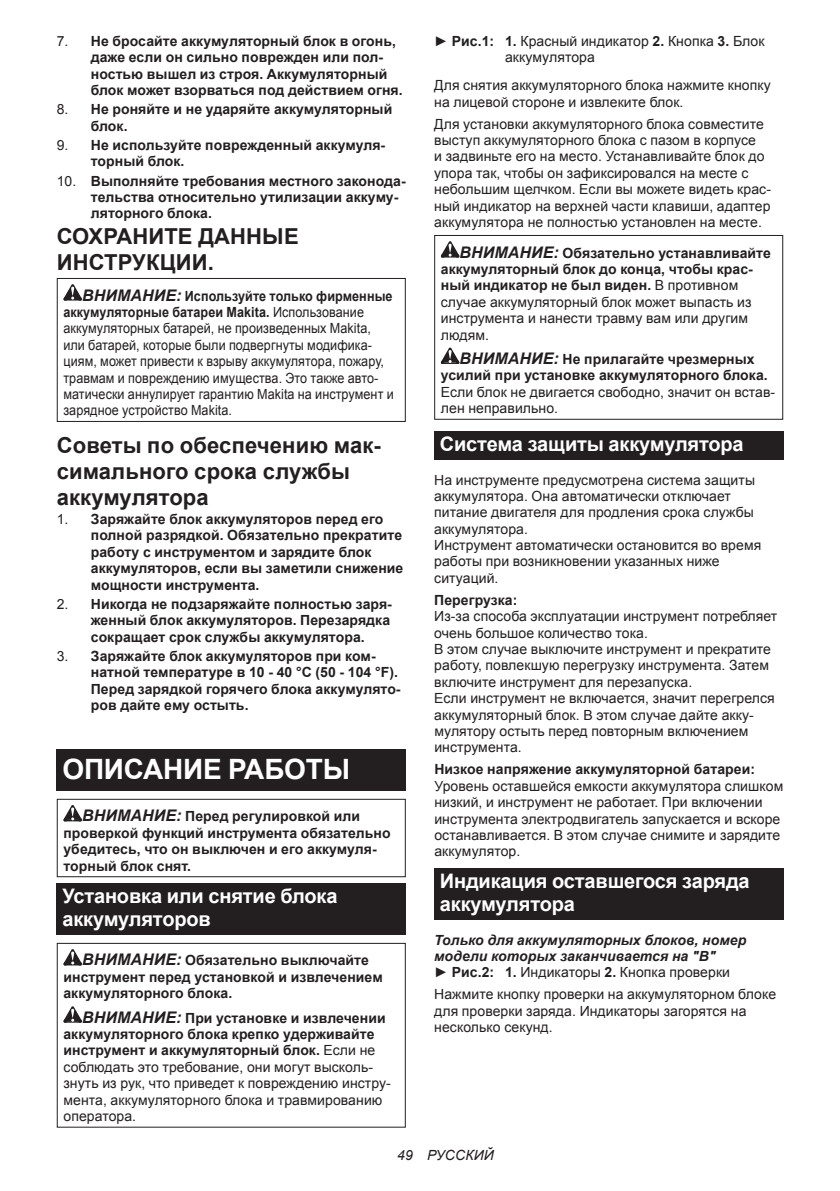
<style>
.page{position:relative;width:840px;height:1191px;background:#fff}
.page>*{position:absolute;margin:0;border:0;box-sizing:border-box;transform-origin:0 0}
.t1{font:700 28px "Arial";letter-spacing:-.01em;color:#fff}
.t2{font:700 22px/25.8px "Arial";letter-spacing:.005em;color:#231f20}
.t3{font:700 20px/23.4px "Arial";letter-spacing:-.01em;color:#fff}
.t4{font:14px/16.4px "Arial";letter-spacing:.005em;color:#231f20}
.t5{font:700 14px/16.4px "Arial";letter-spacing:.005em;color:#231f20}
.t6{font:14px/16.4px "Arial";letter-spacing:.005em;color:#231f20;scale:.9 1}
.t7{font:italic 700 14px/16.4px "Arial";letter-spacing:.005em;color:#231f20}
.t8{font:italic 14px "Arial";letter-spacing:.005em;color:#231f20}
.s1{font-weight:400}
.s2{font-weight:700;font-style:italic;font-size:16px}
.s3{font-weight:700}
.s4{font-style:italic;font-size:16px}
.s5{font-weight:400;font-style:normal}
.s6{font-style:normal}
</style>
<div class="page">
<svg style="left:63px;top:284px;width:19px;height:16px"></svg>
<div style="left:57px;top:278px;width:348px;height:144px;border:1px solid #231f20"></div>
<div style="left:57px;top:749px;width:348px;height:41px;background:#231f20"></div>
<svg style="left:63px;top:805px;width:19px;height:16px"></svg>
<div style="left:57px;top:799px;width:348px;height:78px;border:1px solid #231f20"></div>
<div style="left:57px;top:883px;width:348px;height:51px;background:#231f20"></div>
<svg style="left:63px;top:949px;width:19px;height:16px"></svg>
<svg style="left:63px;top:1006px;width:19px;height:16px"></svg>
<div style="left:57px;top:943px;width:348px;height:184px;border:1px solid #231f20"></div>
<svg style="left:440px;top:241px;width:19px;height:16px"></svg>
<svg style="left:440px;top:347px;width:19px;height:17px"></svg>
<div style="left:434px;top:235px;width:348px;height:185px;border:1px solid #231f20"></div>
<div style="left:434px;top:431px;width:348px;height:28px;background:#231f20"></div>
<div style="left:434px;top:867px;width:348px;height:52px;background:#231f20"></div>
<p class="t5" style="left:91px;top:33px;width:313px;text-indent:-34px"><span class="s1">7.</span> Не бросайте аккумуляторный блок в огонь, даже если он сильно поврежден или пол&shy;ностью вышел из строя. Аккумуляторный блок может взорваться под действием огня.</p>
<p class="t5" style="left:91px;top:102px;width:303px;text-indent:-34px"><span class="s1">8.</span> Не роняйте и не ударяйте аккумуляторный блок.</p>
<p class="t5" style="left:91px;top:137px;width:296px;text-indent:-34px"><span class="s1">9.</span> Не используйте поврежденный аккумуля&shy;торный блок.</p>
<p class="t5" style="left:91px;top:173px;width:316px;text-indent:-34px"><span class="s1">10.</span> Выполняйте требования местного законода&shy;тельства относительно утилизации аккуму&shy;ляторного блока.</p>
<h2 class="t2" style="left:57px;top:224px;width:243px">СОХРАНИТЕ ДАННЫЕ<br>ИНСТРУКЦИИ.</h2>
<p class="t6" style="left:63px;top:287px;width:368px;text-indent:19px"><span class="s2">ВНИМАНИЕ:</span> <span class="s3">Используйте только фирменные аккумуляторные батареи Makita.</span> Использование аккумуляторных батарей, не произведенных Makita, или батарей, которые были подвергнуты модифика&shy;циям, может привести к взрыву аккумулятора, пожару, травмам и повреждению имущества. Это также авто&shy;матически аннулирует гарантию Makita на инструмент и зарядное устройство Makita.</p>
<h2 class="t2" style="left:57px;top:433px;width:325px">Советы по обеспечению мак&shy;симального срока службы аккумулятора</h2>
<p class="t5" style="left:91px;top:511px;width:314px;text-indent:-34px"><span class="s1">1.</span> Заряжайте блок аккумуляторов перед его полной разрядкой. Обязательно прекратите работу с инструментом и зарядите блок аккумуляторов, если вы заметили снижение мощности инструмента.</p>
<p class="t5" style="left:91px;top:596px;width:302px;text-indent:-34px"><span class="s1">2.</span> Никогда не подзаряжайте полностью заря&shy;женный блок аккумуляторов. Перезарядка сокращает срок службы аккумулятора.</p>
<p class="t5" style="left:91px;top:648px;width:311px;text-indent:-34px"><span class="s1">3.</span> Заряжайте блок аккумуляторов при ком&shy;натной температуре в 10 - 40 °C (50 - 104 °F).<br>Перед зарядкой горячего блока аккумулято&shy;ров дайте ему остыть.</p>
<h1 class="t1" style="left:62px;top:751px;width:289px">ОПИСАНИЕ РАБОТЫ</h1>
<p class="t5" style="left:63px;top:808px;width:328px;text-indent:19px"><span class="s4">ВНИМАНИЕ:</span> Перед регулировкой или проверкой функций инструмента обязательно убедитесь, что он выключен и его аккумуля&shy;торный блок снят.</p>
<h3 class="t3" style="left:62px;top:884px;width:276px">Установка или снятие блока аккумуляторов</h3>
<p class="t5" style="left:63px;top:952px;width:320px;text-indent:19px"><span class="s4">ВНИМАНИЕ:</span> Обязательно выключайте инструмент перед установкой и извлечением аккумуляторного блока.</p>
<p class="t4" style="left:63px;top:1009px;width:329px;text-indent:19px"><span class="s2">ВНИМАНИЕ:</span> <span class="s3">При установке и извлечении аккумуляторного блока крепко удерживайте инструмент и аккумуляторный блок.</span> Если не соблюдать это требование, они могут высколь&shy;знуть из рук, что приведет к повреждению инстру&shy;мента, аккумуляторного блока и травмированию оператора.</p>
<p class="t4" style="left:504px;top:33px;width:261px;text-indent:-71px">► <span class="s3">Рис.1: 1.</span> Красный индикатор <span class="s3">2.</span> Кнопка <span class="s3">3.</span> Блок аккумулятора</p>
<p class="t4" style="left:434px;top:77px;width:338px">Для снятия аккумуляторного блока нажмите кнопку на лицевой стороне и извлеките блок.</p>
<p class="t4" style="left:434px;top:116px;width:338px">Для установки аккумуляторного блока совместите выступ аккумуляторного блока с пазом в корпусе<br>и задвиньте его на место. Устанавливайте блок до упора так, чтобы он зафиксировался на месте с небольшим щелчком. Если вы можете видеть крас&shy;ный индикатор на верхней части клавиши, адаптер аккумулятора не полностью установлен на месте.</p>
<p class="t4" style="left:440px;top:245px;width:331px;text-indent:19px"><span class="s2">ВНИМАНИЕ:</span> <span class="s3">Обязательно устанавливайте аккумуляторный блок до конца, чтобы крас&shy;ный индикатор не был виден.</span> В противном случае аккумуляторный блок может выпасть из инструмента и нанести травму вам или другим людям.</p>
<p class="t5" style="left:440px;top:351px;width:328px;text-align:center"><span class="s4">ВНИМАНИЕ:</span> Не прилагайте чрезмерных усилий при установке аккумуляторного блока.</p>
<p class="t4" style="left:440px;top:384px;width:335px">Если блок не двигается свободно, значит он встав&shy;лен неправильно.</p>
<h3 class="t3" style="left:439px;top:433px;width:305px">Система защиты аккумулятора</h3>
<p class="t4" style="left:434px;top:471px;width:328px">На инструменте предусмотрена система защиты аккумулятора. Она автоматически отключает питание двигателя для продления срока службы аккумулятора.<br>Инструмент автоматически остановится во время работы при возникновении указанных ниже ситуаций.</p>
<p class="t5" style="left:434px;top:592px;width:85px">Перегрузка:</p>
<p class="t4" style="left:434px;top:608px;width:344px">Из-за способа эксплуатации инструмент потребляет очень большое количество тока.<br>В этом случае выключите инструмент и прекратите работу, повлекшую перегрузку инструмента. Затем включите инструмент для перезапуска.<br>Если инструмент не включается, значит перегрелся аккумуляторный блок. В этом случае дайте акку&shy;мулятору остыть перед повторным включением инструмента.</p>
<p class="t5" style="left:434px;top:761px;width:322px">Низкое напряжение аккумуляторной батареи:</p>
<p class="t4" style="left:434px;top:778px;width:350px">Уровень оставшейся емкости аккумулятора слишком низкий, и инструмент не работает. При включении инструмента электродвигатель запускается и вскоре останавливается. В этом случае снимите и зарядите аккумулятор.</p>
<h3 class="t3" style="left:439px;top:869px;width:311px">Индикация оставшегося заряда аккумулятора</h3>
<p class="t7" style="left:434px;top:931px;width:313px">Только для аккумуляторных блоков, номер модели которых заканчивается на "B"<br><span class="s5">►</span> <span class="s6">Рис.2: 1.</span> <span class="s5">Индикаторы</span> <span class="s6">2.</span> <span class="s5">Кнопка проверки</span></p>
<p class="t4" style="left:434px;top:986px;width:343px">Нажмите кнопку проверки на аккумуляторном блоке для проверки заряда. Индикаторы загорятся на несколько секунд.</p>
<p class="t8" style="left:397px;top:1146px;width:98px">49 РУССКИЙ</p>
</div>
